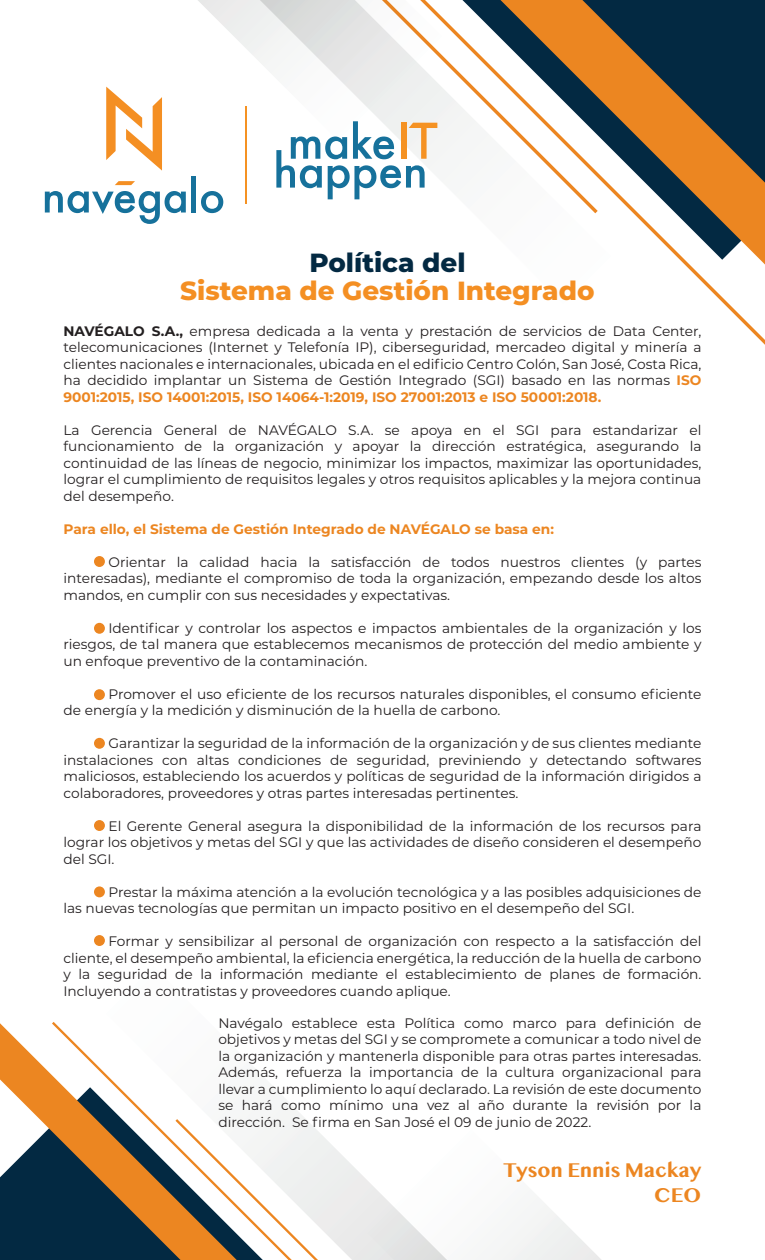
<style>
.page{position:relative;width:765px;height:1260px;background:#fff}
.page>*{position:absolute;margin:0;border:0;box-sizing:border-box;transform-origin:0 0}
.t1{font:800 26.25px "Montserrat";color:#f48f23}
.t2{font:800 26.25px "Montserrat";color:#032942}
.t3{font:700 20.62px/24.8px "Lao MN";color:#ec8621;text-align:right}
.t4{font:13.75px/16.5px "Montserrat";color:#231f20;text-align:justify}
.t5{font:700 13.75px "Montserrat";color:#ec8621}
.s1{font-weight:700}
.s2{font-weight:700;color:#ec8621}
</style>
<div class="page">
<svg style="left:692px;top:0;width:73px;height:345px"></svg>
<svg style="left:0;top:1023px;width:24px;height:237px"></svg>
<svg style="left:211px;top:0;width:481px;height:272px"></svg>
<svg style="left:106px;top:0;width:380px;height:185px"></svg>
<svg style="left:24px;top:894px;width:298px;height:366px"></svg>
<svg style="left:322px;top:1136px;width:279px;height:124px"></svg>
<svg style="left:276px;top:121px;width:161px;height:78px"></svg>
<svg style="left:106px;top:87px;width:56px;height:84px"></svg>
<svg style="left:115px;top:181px;width:20px;height:4px"></svg>
<svg style="left:45px;top:191px;width:141px;height:33px"></svg>
<div style="left:191px;top:176px;width:5px;height:37px;background:#16719b"></div>
<svg style="left:201px;top:191px;width:22px;height:22px"></svg>
<hr style="left:246px;top:106px;width:1px;height:98px;background:#f59223">
<div style="left:94px;top:556px;width:11px;height:11px;background:#ec8621;border-radius:50%"></div>
<div style="left:94px;top:623px;width:11px;height:11px;background:#ec8621;border-radius:50%"></div>
<div style="left:94px;top:689px;width:11px;height:11px;background:#ec8621;border-radius:50%"></div>
<div style="left:94px;top:738px;width:11px;height:11px;background:#ec8621;border-radius:50%"></div>
<div style="left:94px;top:820px;width:11px;height:11px;background:#ec8621;border-radius:50%"></div>
<div style="left:94px;top:886px;width:11px;height:11px;background:#ec8621;border-radius:50%"></div>
<div style="left:94px;top:935px;width:11px;height:11px;background:#ec8621;border-radius:50%"></div>
<h1 class="t2" style="left:309px;top:244px;width:158px">Política del</h1>
<h1 class="t1" style="left:180px;top:271px;width:416px">Sistema de Gestión Integrado</h1>
<p class="t4" style="left:63px;top:322px;width:640px"><span class="s1">NAVÉGALO S.A.,</span> empresa dedicada a la venta y prestación de servicios de Data Center, telecomunicaciones (Internet y Telefonía IP), ciberseguridad, mercadeo digital y minería a clientes nacionales e internacionales, ubicada en el edificio Centro Colón, San José, Costa Rica, ha decidido implantar un Sistema de Gestión Integrado (SGI) basado en las normas <span class="s2">ISO 9001:2015, ISO 14001:2015, ISO 14064-1:2019, ISO 27001:2013 e ISO 50001:2018.</span></p>
<p class="t4" style="left:63px;top:421px;width:640px">La Gerencia General de NAVÉGALO S.A. se apoya en el SGI para estandarizar el funcionamiento de la organización y apoyar la dirección estratégica, asegurando la continuidad de las líneas de negocio, minimizar los impactos, maximizar las oportunidades, lograr el cumplimiento de requisitos legales y otros requisitos aplicables y la mejora continua del desempeño.</p>
<p class="t5" style="left:63px;top:519px;width:492px">Para ello, el Sistema de Gestión Integrado de NAVÉGALO se basa en:</p>
<p class="t4" style="left:63px;top:553px;width:640px;text-indent:45px">Orientar la calidad hacia la satisfacción de todos nuestros clientes (y partes interesadas), mediante el compromiso de toda la organización, empezando desde los altos mandos, en cumplir con sus necesidades y expectativas.</p>
<p class="t4" style="left:63px;top:619px;width:640px;text-indent:45px">Identificar y controlar los aspectos e impactos ambientales de la organización y los riesgos, de tal manera que establecemos mecanismos de protección del medio ambiente y un enfoque preventivo de la contaminación.</p>
<p class="t4" style="left:63px;top:685px;width:640px;text-indent:45px">Promover el uso eficiente de los recursos naturales disponibles, el consumo eficiente de energía y la medición y disminución de la huella de carbono.</p>
<p class="t4" style="left:63px;top:735px;width:640px;text-indent:45px">Garantizar la seguridad de la información de la organización y de sus clientes mediante instalaciones con altas condiciones de seguridad, previniendo y detectando softwares maliciosos, estableciendo los acuerdos y políticas de seguridad de la información dirigidos a colaboradores, proveedores y otras partes interesadas pertinentes.</p>
<p class="t4" style="left:63px;top:817px;width:640px;text-indent:45px">El Gerente General asegura la disponibilidad de la información de los recursos para lograr los objetivos y metas del SGI y que las actividades de diseño consideren el desempeño del SGI.</p>
<p class="t4" style="left:63px;top:883px;width:640px;text-indent:45px">Prestar la máxima atención a la evolución tecnológica y a las posibles adquisiciones de las nuevas tecnologías que permitan un impacto positivo en el desempeño del SGI.</p>
<p class="t4" style="left:63px;top:933px;width:640px;text-indent:45px">Formar y sensibilizar al personal de organización con respecto a la satisfacción del cliente, el desempeño ambiental, la eficiencia energética, la reducción de la huella de carbono y la seguridad de la información mediante el establecimiento de planes de formación.<br>Incluyendo a contratistas y proveedores cuando aplique.</p>
<p class="t4" style="left:218px;top:1014px;width:485px">Navégalo establece esta Política como marco para definición de objetivos y metas del SGI y se compromete a comunicar a todo nivel de la organización y mantenerla disponible para otras partes interesadas.<br>Además, refuerza la importancia de la cultura organizacional para llevar a cumplimiento lo aquí declarado. La revisión de este documento se hará como mínimo una vez al año durante la revisión por la dirección. Se firma en San José el 09 de junio de 2022.</p>
<h2 class="t3" style="left:503px;top:1157px;width:200px">Tyson Ennis Mackay<br>CEO</h2>
</div>
